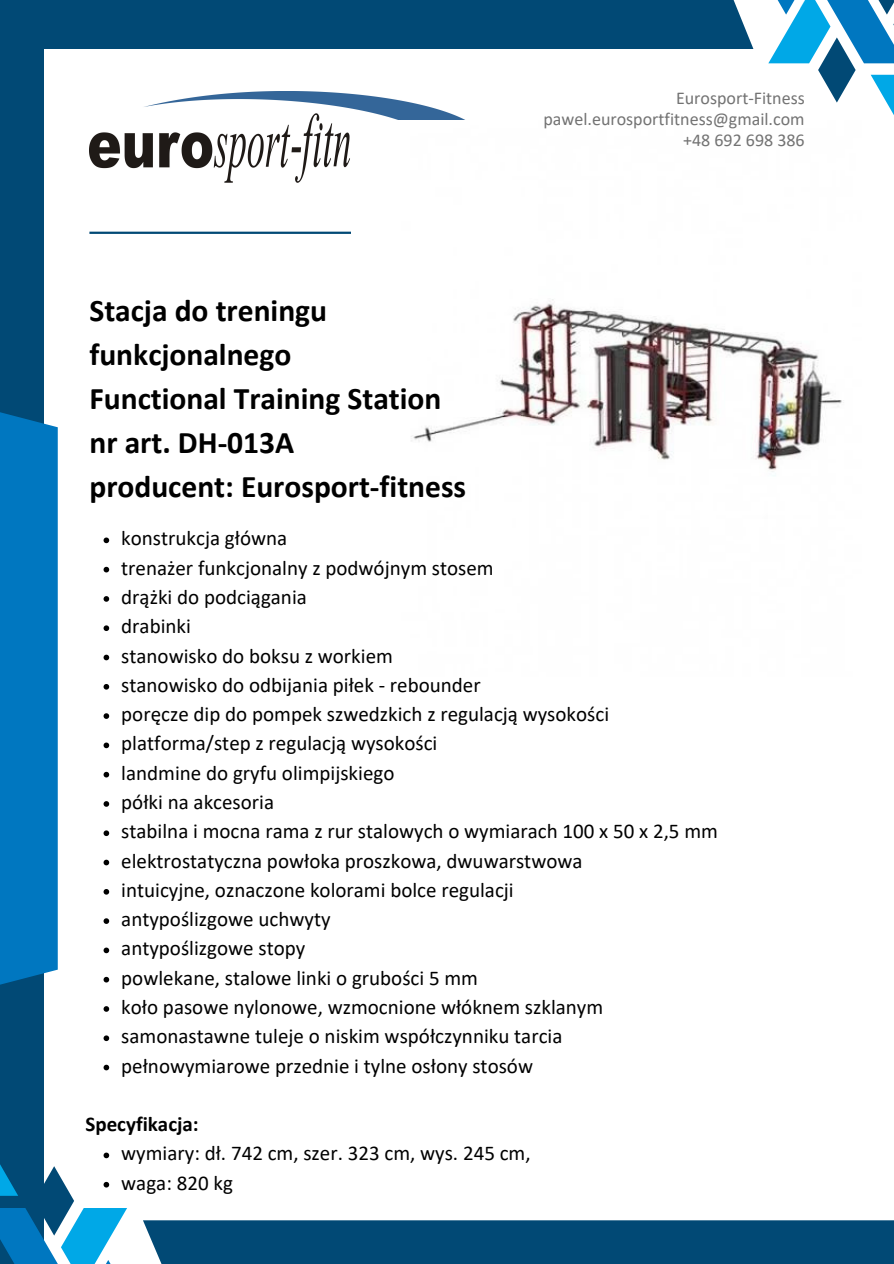
<style>
.page{position:relative;width:894px;height:1264px;background:#fff}
.page>*{position:absolute;margin:0;border:0;box-sizing:border-box;transform-origin:0 0}
.t1{font:700 31.5px/44px "Calibri";color:#000}
.t2{font:21px "Calibri";color:#000}
.t3{font:700 21px "Calibri";color:#000}
.t4{font:18px "Calibri";color:#737373}
</style>
<div class="page">
<svg style="left:768px;top:0;width:126px;height:115px"></svg>
<div style="left:0;top:40px;width:44px;height:1223px;background:#014975"></div>
<hr style="left:89px;top:232px;width:715px;height:2px;background:#014975">
<div style="left:0;top:0;width:753px;height:49px;background:#014975"></div>
<div style="left:143px;top:1220px;width:750px;height:43px;background:#014975"></div>
<div style="left:0;top:404px;width:58px;height:588px;background:#0077c0"></div>
<img style="left:89px;top:91px;width:376px;height:92px">
<img style="left:351px;top:120px;width:491px;height:356px">
<svg style="left:103px;top:537px;width:6px;height:6px"></svg>
<svg style="left:103px;top:567px;width:6px;height:5px"></svg>
<svg style="left:103px;top:596px;width:6px;height:5px"></svg>
<svg style="left:103px;top:625px;width:6px;height:6px"></svg>
<svg style="left:103px;top:654px;width:6px;height:6px"></svg>
<svg style="left:103px;top:684px;width:6px;height:5px"></svg>
<svg style="left:103px;top:713px;width:6px;height:6px"></svg>
<svg style="left:103px;top:742px;width:6px;height:6px"></svg>
<svg style="left:103px;top:771px;width:6px;height:6px"></svg>
<svg style="left:103px;top:801px;width:6px;height:5px"></svg>
<svg style="left:103px;top:830px;width:6px;height:6px"></svg>
<svg style="left:103px;top:859px;width:6px;height:6px"></svg>
<svg style="left:103px;top:889px;width:6px;height:5px"></svg>
<svg style="left:103px;top:918px;width:6px;height:5px"></svg>
<svg style="left:103px;top:947px;width:6px;height:6px"></svg>
<svg style="left:103px;top:976px;width:6px;height:6px"></svg>
<svg style="left:103px;top:1006px;width:6px;height:5px"></svg>
<svg style="left:103px;top:1035px;width:6px;height:6px"></svg>
<svg style="left:103px;top:1064px;width:6px;height:6px"></svg>
<svg style="left:0;top:1152px;width:127px;height:111px"></svg>
<p class="t1" style="left:89px;top:291px;width:239px">Stacja do treningu funkcjonalnego</p>
<p class="t1" style="left:89px;top:379px;width:353px">Functional Training Station</p>
<p class="t1" style="left:89px;top:423px;width:206px">nr art. DH-013A</p>
<p class="t1" style="left:89px;top:467px;width:378px">producent: Eurosport-fitness</p>
<p class="t4" style="left:675px;top:91px;width:130px">Eurosport-Fitness</p>
<p class="t4" style="left:543px;top:111px;width:263px">pawel.eurosportfitness@gmail.com</p>
<p class="t4" style="left:683px;top:132px;width:123px">+48 692 698 386</p>
<p class="t2" style="left:121px;top:529px;width:167px">konstrukcja główna</p>
<p class="t2" style="left:121px;top:559px;width:374px">trenażer funkcjonalny z podwójnym stosem</p>
<p class="t2" style="left:121px;top:588px;width:187px">drążki do podciągania</p>
<p class="t2" style="left:121px;top:617px;width:71px">drabinki</p>
<p class="t2" style="left:121px;top:647px;width:273px">stanowisko do boksu z workiem</p>
<p class="t2" style="left:121px;top:676px;width:361px">stanowisko do odbijania piłek - rebounder</p>
<p class="t2" style="left:121px;top:705px;width:489px">poręcze dip do pompek szwedzkich z regulacją wysokości</p>
<p class="t2" style="left:121px;top:734px;width:317px">platforma/step z regulacją wysokości</p>
<p class="t2" style="left:121px;top:764px;width:274px">landmine do gryfu olimpijskiego</p>
<p class="t2" style="left:121px;top:793px;width:154px">półki na akcesoria</p>
<p class="t2" style="left:121px;top:822px;width:598px">stabilna i mocna rama z rur stalowych o wymiarach 100 x 50 x 2,5 mm</p>
<p class="t2" style="left:121px;top:851px;width:462px">elektrostatyczna powłoka proszkowa, dwuwarstwowa</p>
<p class="t2" style="left:121px;top:881px;width:394px">intuicyjne, oznaczone kolorami bolce regulacji</p>
<p class="t2" style="left:121px;top:910px;width:211px">antypoślizgowe uchwyty</p>
<p class="t2" style="left:121px;top:939px;width:185px">antypoślizgowe stopy</p>
<p class="t2" style="left:121px;top:969px;width:358px">powlekane, stalowe linki o grubości 5 mm</p>
<p class="t2" style="left:121px;top:998px;width:483px">koło pasowe nylonowe, wzmocnione włóknem szklanym</p>
<p class="t2" style="left:121px;top:1027px;width:442px">samonastawne tuleje o niskim współczynniku tarcia</p>
<p class="t2" style="left:121px;top:1056px;width:413px">pełnowymiarowe przednie i tylne osłony stosów</p>
<p class="t3" style="left:85px;top:1115px;width:115px">Specyfikacja:</p>
<p class="t2" style="left:121px;top:1144px;width:411px">wymiary: dł. 742 cm, szer. 323 cm, wys. 245 cm,</p>
<p class="t2" style="left:121px;top:1173px;width:113px">waga: 820 kg</p>
</div>
